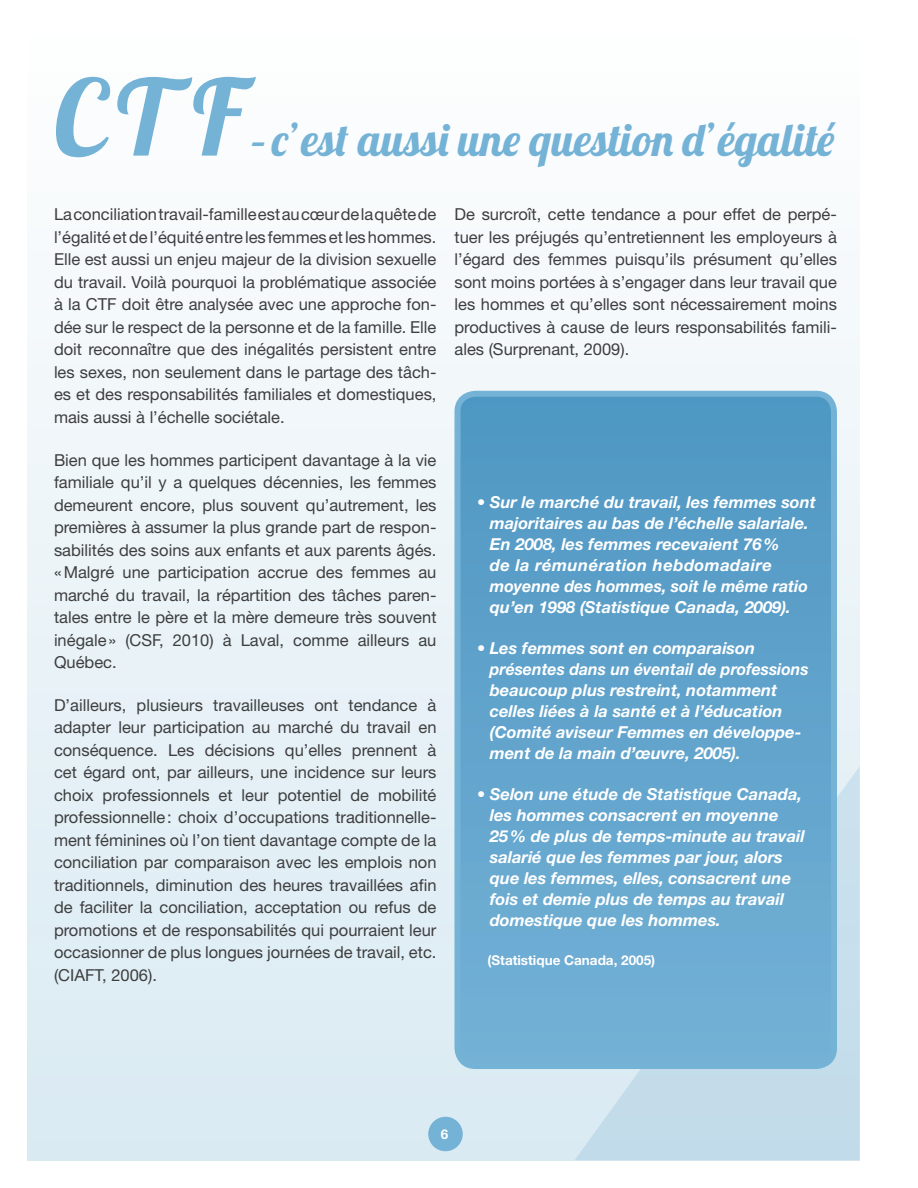
<style>
.page{position:relative;width:918px;height:1188px;background:#fff}
.page>*{position:absolute;margin:0;border:0;box-sizing:border-box;transform-origin:0 0}
.texte{font:105px "Lobster 1.4";color:#74b2d6}
.texte-2{font:45px "Lobster 1.4";letter-spacing:.02em;color:#74b2d6}
.texte-3{font:16.5px/22.5px "Helvetica Neue";color:#3e3e3f;text-align:justify}
.encadré{font:italic 700 16.5px/21px "Helvetica Neue";color:#fff}
.encadré-2{font:700 13.5px "Helvetica Neue";color:#fff}
</style>
<div class="page">
<div style="left:28px;top:28px;width:832px;height:1132px;background:linear-gradient(to bottom,#fefefe,#d9eaf2)"></div>
<div style="left:428px;top:1117px;width:35px;height:34px;background:#74b2d6;border-radius:50%"></div>
<svg style="left:575px;top:136px;width:285px;height:1024px;fill:#f4f9fb"></svg>
<svg style="left:458px;top:394px;width:376px;height:672px;background:#61a3cc"></svg>
<div style="left:454px;top:391px;width:383px;height:678px;border:6px solid #74b2d6;border-radius:18px"></div>
<p class="texte" style="left:54px;top:51px;width:188px">CTF</p>
<p class="texte-2" style="left:251px;top:111px;width:585px">–c’est aussi une question d’égalité</p>
<p class="texte-3" style="left:54px;top:203px;width:384px">La conciliation travail-famille est au cœur de la quête de l’égalité et de l’équité entre les femmes et les hommes.<br>Elle est aussi un enjeu majeur de la division sexuelle du travail. Voilà pourquoi la problématique associée à la CTF doit être analysée avec une approche fon&shy;dée sur le respect de la personne et de la famille. Elle doit reconnaître que des inégalités persistent entre les sexes, non seulement dans le partage des tâch&shy;es et des responsabilités familiales et domestiques, mais aussi à l’échelle sociétale.</p>
<p class="texte-3" style="left:54px;top:448px;width:384px">Bien que les hommes participent davantage à la vie familiale qu’il y a quelques décennies, les femmes demeurent encore, plus souvent qu’autrement, les premières à assumer la plus grande part de respon&shy;sabilités des soins aux enfants et aux parents âgés. «Malgré une participation accrue des femmes au marché du travail, la répartition des tâches paren&shy;tales entre le père et la mère demeure très souvent inégale» (CSF, 2010) à Laval, comme ailleurs au Québec.</p>
<p class="texte-3" style="left:54px;top:694px;width:384px">D’ailleurs, plusieurs travailleuses ont tendance à adapter leur participation au marché du travail en conséquence. Les décisions qu’elles prennent à cet égard ont, par ailleurs, une incidence sur leurs choix professionnels et leur potentiel de mobilité professionnelle: choix d’occupations traditionnelle&shy;ment féminines où l’on tient davantage compte de la conciliation par comparaison avec les emplois non traditionnels, diminution des heures travaillées afin de faciliter la conciliation, acceptation ou refus de promotions et de responsabilités qui pourraient leur occasionner de plus longues journées de travail, etc. (CIAFT, 2006).</p>
<p class="texte-3" style="left:454px;top:203px;width:384px">De surcroît, cette tendance a pour effet de perpé&shy;tuer les préjugés qu’entretiennent les employeurs à l’égard des femmes puisqu’ils présument qu’elles sont moins portées à s’engager dans leur travail que les hommes et qu’elles sont nécessairement moins productives à cause de leurs responsabilités famili&shy;ales (Surprenant, 2009).</p>
<p class="encadré" style="left:490px;top:491px;width:328px;text-indent:-13px">• Sur le marché du travail, les femmes sont majoritaires au bas de l’échelle salariale.<br>En 2008, les femmes recevaient 76%<br>de la rémunération hebdomadaire moyenne des hommes, soit le même ratio qu’en 1998 (Statistique Canada, 2009).</p>
<p class="encadré" style="left:490px;top:637px;width:320px;text-indent:-13px">• Les femmes sont en comparaison présentes dans un éventail de professions beaucoup plus restreint, notamment celles liées à la santé et à l’éducation (Comité aviseur Femmes en développe&shy;ment de la main d’œuvre, 2005).</p>
<p class="encadré" style="left:490px;top:784px;width:316px;text-indent:-13px">• Selon une étude de Statistique Canada, les hommes consacrent en moyenne 25% de plus de temps-minute au travail salarié que les femmes par jour, alors que les femmes, elles, consacrent une fois et demie plus de temps au travail domestique que les hommes.</p>
<p class="encadré-2" style="left:488px;top:952px;width:169px">(Statistique Canada, 2005)</p>
<p class="encadré-2" style="left:441px;top:1126px;width:9px">6</p>
</div>
